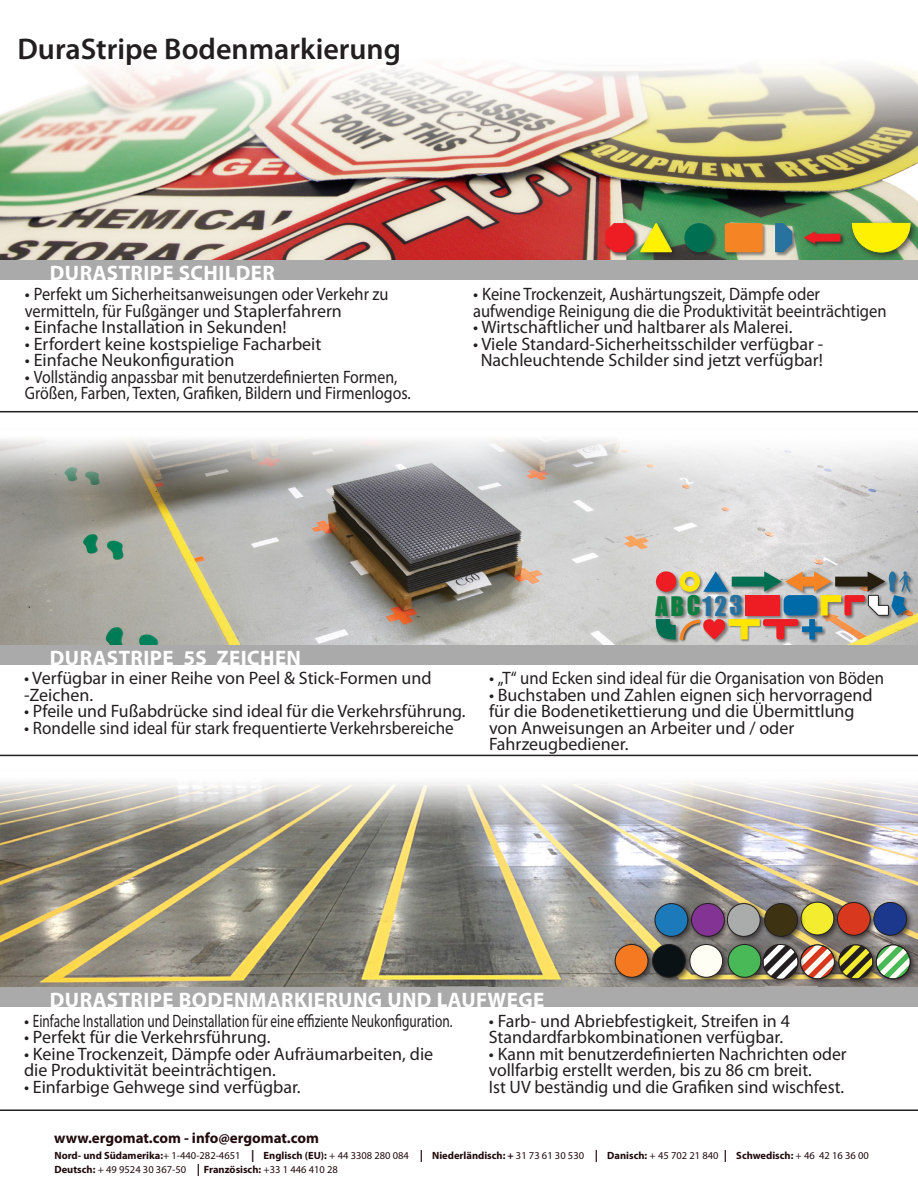
<style>
.page{position:relative;width:918px;height:1188px;background:#fff}
.page>*{position:absolute;margin:0;border:0;box-sizing:border-box;transform-origin:0 0}
.t1{font:600 30px "Myriad Pro";color:#231f20}
.t2{font:24.75px "Impact";color:#0d7e3f}
.t3{font:700 21px "Myriad Pro";letter-spacing:.02em;color:#fff}
.t4{font:18px/16.5px "Myriad Pro";color:#231f20}
.t5{font:700 15px "Myriad Pro";color:#210b0d}
.t6{font:10.5px/13.5px "Myriad Pro";color:#210b0d}
.s1{font-size:24.9px;color:#2872a0}
.s2{font-weight:700}
.s3{font-weight:700;font-size:12px}
</style>
<div class="page">
<img style="left:0;top:66px;width:918px;height:195px">
<img style="left:0;top:439px;width:918px;height:206px">
<img style="left:0;top:782px;width:918px;height:206px">
<div style="left:0;top:261px;width:918px;height:19px;background:#aaa"></div>
<div style="left:0;top:645px;width:918px;height:20px;background:#aaa"></div>
<div style="left:0;top:988px;width:918px;height:19px;background:#aaa"></div>
<div style="left:655px;top:596px;width:33px;height:24px;background:#231f20;opacity:.5"></div>
<div style="left:655px;top:571px;width:26px;height:25px;background:#d2d2d0"></div>
<div style="left:899px;top:571px;width:16px;height:25px;background:#231f20;opacity:.5"></div>
<div style="left:729px;top:619px;width:33px;height:23px;background:#231f20;opacity:.5"></div>
<div style="left:762px;top:618px;width:41px;height:26px;background:#231f20;opacity:.5"></div>
<div style="left:801px;top:618px;width:26px;height:26px;background:#231f20;opacity:.5"></div>
<div style="left:655px;top:618px;width:25px;height:26px;background:#231f20;opacity:.5"></div>
<div style="left:679px;top:619px;width:24px;height:24px;background:#231f20;opacity:.5"></div>
<div style="left:702px;top:618px;width:27px;height:26px;background:#231f20;opacity:.5"></div>
<svg style="left:656px;top:571px;width:255px;height:68px"></svg>
<div style="left:604px;top:222px;width:36px;height:35px;background:#231f20;opacity:.75"></div>
<svg style="left:605px;top:223px;width:29px;height:29px"></svg>
<div style="left:637px;top:220px;width:43px;height:41px;background:#231f20;opacity:.75"></div>
<svg style="left:640px;top:223px;width:32px;height:29px"></svg>
<div style="left:684px;top:222px;width:34px;height:34px;background:#231f20;opacity:.5"></div>
<div style="left:684px;top:223px;width:30px;height:29px;background:#006f51;border-radius:50%"></div>
<div style="left:724px;top:222px;width:43px;height:34px;background:#231f20;opacity:.5"></div>
<div style="left:725px;top:223px;width:38px;height:29px;background:#f58425;border-radius:3px"></div>
<div style="left:774px;top:222px;width:22px;height:34px;background:#231f20;opacity:.5"></div>
<svg style="left:775px;top:223px;width:17px;height:29px"></svg>
<div style="left:803px;top:231px;width:42px;height:18px;background:#231f20;opacity:.75"></div>
<svg style="left:804px;top:232px;width:37px;height:12px"></svg>
<div style="left:848px;top:219px;width:70px;height:42px;background:#231f20;opacity:.75"></div>
<svg style="left:852px;top:223px;width:59px;height:30px"></svg>
<div style="left:798px;top:900px;width:44px;height:43px;background:#231f20;opacity:.75"></div>
<div style="left:801px;top:902px;width:33px;height:33px;background:#f4ed2f;border-radius:50%"></div>
<div style="left:801px;top:902px;width:33px;height:33px;border:1px solid #231f20;border-radius:50%"></div>
<div style="left:835px;top:900px;width:43px;height:43px;background:#231f20;opacity:.75"></div>
<div style="left:837px;top:902px;width:33px;height:33px;background:#d8381e;border-radius:50%"></div>
<div style="left:837px;top:902px;width:33px;height:34px;border:1px solid #231f20;border-radius:50%"></div>
<div style="left:871px;top:900px;width:43px;height:43px;background:#231f20;opacity:.75"></div>
<div style="left:874px;top:902px;width:33px;height:33px;background:#1b388c;border-radius:50%"></div>
<div style="left:874px;top:902px;width:33px;height:34px;border:1px solid #231f20;border-radius:50%"></div>
<div style="left:652px;top:901px;width:44px;height:43px;background:#231f20;opacity:.75"></div>
<div style="left:655px;top:904px;width:33px;height:32px;background:#1c79ba;border-radius:50%"></div>
<div style="left:655px;top:903px;width:33px;height:34px;border:1px solid #231f20;border-radius:50%"></div>
<div style="left:689px;top:901px;width:43px;height:43px;background:#231f20;opacity:.75"></div>
<div style="left:692px;top:904px;width:32px;height:32px;background:#823394;border-radius:50%"></div>
<div style="left:691px;top:903px;width:34px;height:34px;border:1px solid #231f20;border-radius:50%"></div>
<div style="left:725px;top:901px;width:43px;height:43px;background:#231f20;opacity:.75"></div>
<div style="left:727px;top:904px;width:33px;height:32px;background:#aaabab;border-radius:50%"></div>
<div style="left:727px;top:903px;width:33px;height:34px;border:1px solid #231f20;border-radius:50%"></div>
<div style="left:762px;top:901px;width:43px;height:43px;background:#231f20;opacity:.75"></div>
<div style="left:765px;top:904px;width:32px;height:32px;background:#3d3313;border-radius:50%"></div>
<div style="left:764px;top:903px;width:34px;height:34px;border:1px solid #231f20;border-radius:50%"></div>
<div style="left:726px;top:942px;width:43px;height:43px;background:#231f20;opacity:.75"></div>
<div style="left:728px;top:944px;width:33px;height:33px;background:#49b857;border-radius:50%"></div>
<div style="left:728px;top:944px;width:33px;height:34px;border:1px solid #231f20;border-radius:50%"></div>
<div style="left:687px;top:942px;width:43px;height:43px;background:#231f20;opacity:.75"></div>
<div style="left:690px;top:944px;width:33px;height:33px;background:#fffef4;border-radius:50%"></div>
<div style="left:690px;top:944px;width:33px;height:34px;border:1px solid #231f20;border-radius:50%"></div>
<div style="left:650px;top:942px;width:43px;height:43px;background:#231f20;opacity:.75"></div>
<div style="left:653px;top:944px;width:32px;height:33px;background:#0b1215;border-radius:50%"></div>
<div style="left:652px;top:944px;width:34px;height:34px;border:1px solid #231f20;border-radius:50%"></div>
<div style="left:613px;top:942px;width:43px;height:43px;background:#231f20;opacity:.75"></div>
<div style="left:615px;top:944px;width:33px;height:33px;background:#f47921;border-radius:50%"></div>
<div style="left:615px;top:944px;width:33px;height:34px;border:1px solid #231f20;border-radius:50%"></div>
<div style="left:836px;top:942px;width:45px;height:45px;background:#231f20;opacity:.75"></div>
<div style="left:797px;top:942px;width:45px;height:45px;background:#231f20;opacity:.75"></div>
<div style="left:873px;top:942px;width:45px;height:45px;background:#231f20;opacity:.75"></div>
<div style="left:760px;top:941px;width:45px;height:46px;background:#231f20;opacity:.75"></div>
<svg style="left:763px;top:944px;width:147px;height:35px"></svg>
<div style="left:763px;top:944px;width:35px;height:35px;border:1px solid #231f20;border-radius:50%"></div>
<hr style="left:0;top:411px;width:918px;height:1px;background:#231f20">
<hr style="left:0;top:755px;width:918px;height:1px;background:#231f20">
<hr style="left:0;top:1109px;width:918px;height:2px;background:#231f20">
<p class="t1" style="left:17px;top:30px;width:385px">DuraStripe Bodenmarkierung</p>
<p class="t3" style="left:50px;top:260px;width:227px">DURASTRIPE SCHILDER</p>
<p class="t4" style="left:25px;top:285px;width:365px">• Perfekt um Sicherheitsanweisungen oder Verkehr zu vermitteln, für Fußgänger und Staplerfahrern</p>
<p class="t4" style="left:25px;top:318px;width:263px">• Einfache Installation in Sekunden!</p>
<p class="t4" style="left:25px;top:335px;width:298px">• Erfordert keine kostspielige Facharbeit</p>
<p class="t4" style="left:25px;top:351px;width:211px">• Einfache Neukonfiguration</p>
<p class="t4" style="left:25px;top:368px;width:387px">• Vollständig anpassbar mit benutzerdefinierten Formen,<br>Größen, Farben, Texten, Grafiken, Bildern und Firmenlogos.</p>
<p class="t4" style="left:473px;top:285px;width:415px">• Keine Trockenzeit, Aushärtungszeit, Dämpfe oder aufwendige Reinigung die die Produktivität beeinträchtigen</p>
<p class="t4" style="left:473px;top:318px;width:321px">• Wirtschaftlicher und haltbarer als Malerei.</p>
<p class="t4" style="left:473px;top:335px;width:352px">• Viele Standard-Sicherheitsschilder verfügbar -</p>
<p class="t4" style="left:481px;top:351px;width:344px">Nachleuchtende Schilder sind jetzt verfügbar!</p>
<p class="t3" style="left:50px;top:644px;width:253px">DURASTRIPE 5S ZEICHEN</p>
<p class="t4" style="left:24px;top:670px;width:409px">• Verfügbar in einer Reihe von Peel &amp; Stick-Formen und -Zeichen.</p>
<p class="t4" style="left:24px;top:703px;width:443px">• Pfeile und Fußabdrücke sind ideal für die Verkehrsführung.</p>
<p class="t4" style="left:24px;top:719px;width:431px">• Rondelle sind ideal für stark frequentierte Verkehrsbereiche</p>
<h2 class="t2" style="left:656px;top:587px;width:89px">ABC<span class="s1">123</span></h2>
<p class="t4" style="left:489px;top:670px;width:397px">• „T“ und Ecken sind ideal für die Organisation von Böden</p>
<p class="t4" style="left:489px;top:686px;width:385px">• Buchstaben und Zahlen eignen sich hervorragend für die Bodenetikettierung und die Übermittlung von Anweisungen an Arbeiter und / oder Fahrzeugbediener.</p>
<p class="t3" style="left:50px;top:987px;width:496px">DURASTRIPE BODENMARKIERUNG UND LAUFWEGE</p>
<p class="t4" style="left:24px;top:1012px;width:430px">• Einfache Installation und Deinstallation für eine effiziente Neukonfiguration.</p>
<p class="t4" style="left:24px;top:1028px;width:248px">• Perfekt für die Verkehrsführung.</p>
<p class="t4" style="left:24px;top:1045px;width:411px">• Keine Trockenzeit, Dämpfe oder Aufräumarbeiten, die die Produktivität beeinträchtigen.</p>
<p class="t4" style="left:24px;top:1078px;width:278px">• Einfarbige Gehwege sind verfügbar.</p>
<p class="t4" style="left:489px;top:1012px;width:303px">• Farb- und Abriebfestigkeit, Streifen in 4</p>
<p class="t4" style="left:489px;top:1028px;width:296px">Standardfarbkombinationen verfügbar.</p>
<p class="t4" style="left:489px;top:1045px;width:359px">• Kann mit benutzerdefinierten Nachrichten oder</p>
<p class="t4" style="left:489px;top:1061px;width:324px">vollfarbig erstellt werden, bis zu 86 cm breit.</p>
<p class="t4" style="left:489px;top:1078px;width:357px">Ist UV beständig und die Grafiken sind wischfest.</p>
<p class="t5" style="left:54px;top:1128px;width:267px">www.ergomat.com - info@ergomat.com</p>
<p class="t6" style="left:54px;top:1149px;width:816px"><span class="s2">Nord- und Südamerika:</span>+ 1-440-282-4651 <span class="s3">|</span> <span class="s2">Englisch (EU):</span> + 44 3308 280 084 <span class="s3">|</span> <span class="s2">Niederländisch: +</span> 31 73 61 30 530 <span class="s3">|</span> <span class="s2">Danisch:</span> + 45 702 21 840 <span class="s3">|</span> <span class="s2">Schwedisch:</span> + 46 42 16 36 00<br><span class="s2">Deutsch:</span> + 49 9524 30 367-50 <span class="s3">|</span> <span class="s2">Französisch:</span> +33 1 446 410 28</p>
</div>
